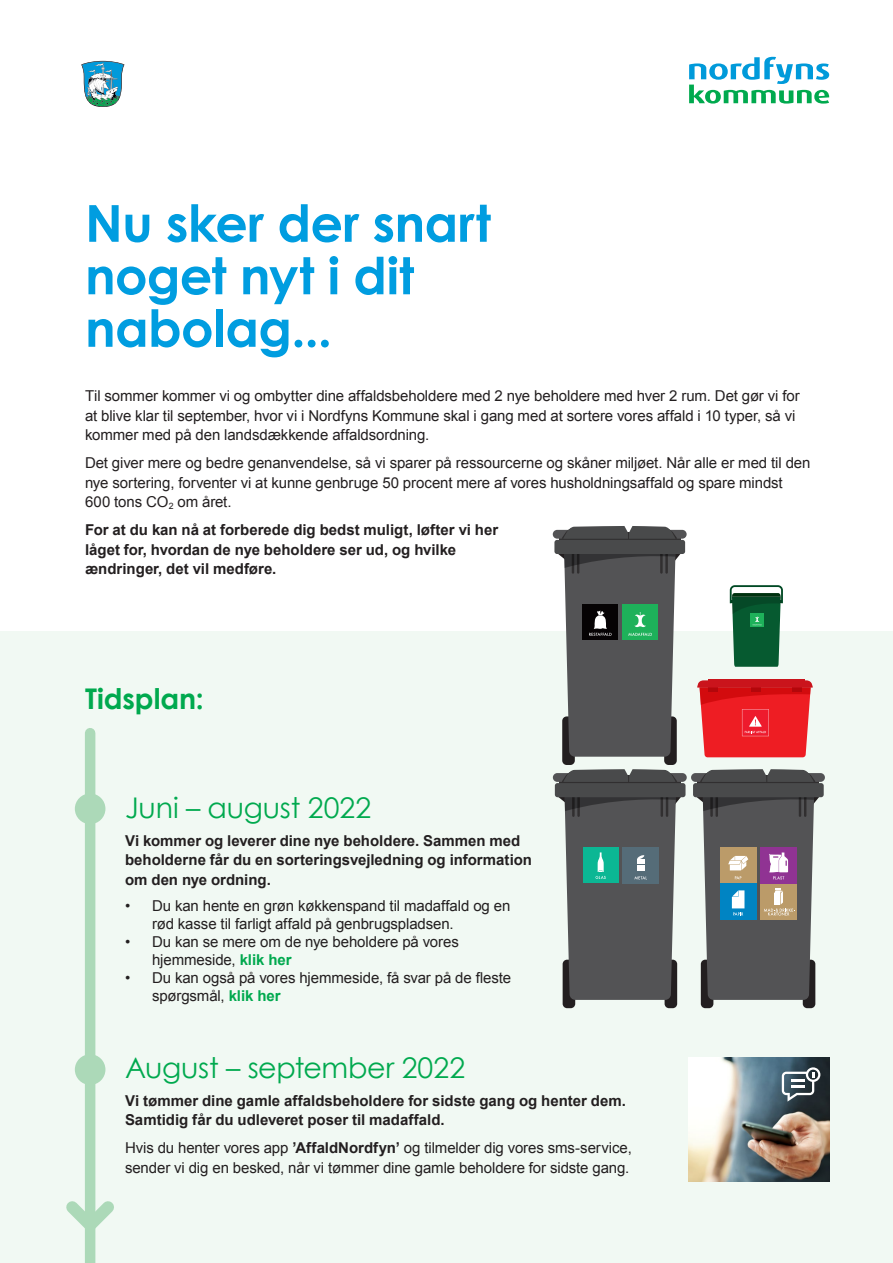
<style>
.page{position:relative;width:893px;height:1263px;background:#fff}
.page>*{position:absolute;margin:0;border:0;box-sizing:border-box;transform-origin:0 0}
.t1{font:700 51px/52.5px "Century Gothic";letter-spacing:-.01em;color:#009de0}
.t2{font:28.5px "Century Gothic";letter-spacing:-.005em;color:#00a94e}
.t3{font:700 28.5px "Century Gothic";letter-spacing:-.005em;color:#00a94e}
.t4{font:15px/19.5px "Arial";letter-spacing:-.005em;color:#231f20}
.t5{font:700 15px/19.5px "Arial";color:#231f20}
.s1{font-weight:700;color:#00a94e}
.s2{font-weight:700}
</style>
<div class="page">
<div style="left:0;top:631px;width:893px;height:632px;background:#f1f9f3"></div>
<svg style="left:689px;top:57px;width:140px;height:47px"></svg>
<svg style="left:81px;top:61px;width:43px;height:46px"></svg>
<div style="left:85px;top:733px;width:10px;height:530px;background:#acd9b8"></div>
<svg style="left:66px;top:1190px;width:48px;height:52px"></svg>
<div style="left:75px;top:793px;width:30px;height:31px;background:#acd9b8;border-radius:50%"></div>
<div style="left:75px;top:1054px;width:30px;height:31px;background:#acd9b8;border-radius:50%"></div>
<img style="left:689px;top:1058px;width:140px;height:123px">
<svg style="left:782px;top:1067px;width:38px;height:34px"></svg>
<div style="left:559px;top:532px;width:122px;height:12px;background:#312f30"></div>
<div style="left:553px;top:530px;width:20px;height:9px;background:#535355;border-radius:4px"></div>
<div style="left:667px;top:530px;width:20px;height:9px;background:#535355;border-radius:4px"></div>
<svg style="left:562px;top:526px;width:115px;height:13px"></svg>
<div style="left:562px;top:716px;width:13px;height:49px;background:#231f20;border-radius:4px"></div>
<div style="left:664px;top:716px;width:13px;height:49px;background:#231f20;border-radius:4px"></div>
<svg style="left:558px;top:554px;width:123px;height:203px;background:#606764"></svg>
<div style="left:554px;top:540px;width:131px;height:14px;background:#494a4b;border-radius:3px"></div>
<div style="left:697px;top:776px;width:122px;height:11px;background:#312f30"></div>
<div style="left:691px;top:773px;width:20px;height:9px;background:#535355;border-radius:4px"></div>
<div style="left:805px;top:773px;width:20px;height:9px;background:#535355;border-radius:4px"></div>
<svg style="left:700px;top:769px;width:115px;height:13px"></svg>
<div style="left:701px;top:960px;width:12px;height:48px;background:#231f20;border-radius:4px"></div>
<div style="left:803px;top:960px;width:12px;height:48px;background:#231f20;border-radius:4px"></div>
<div style="left:693px;top:783px;width:131px;height:14px;background:#494a4b;border-radius:3px"></div>
<div style="left:559px;top:776px;width:122px;height:11px;background:#312f30"></div>
<div style="left:553px;top:773px;width:20px;height:9px;background:#535355;border-radius:4px"></div>
<div style="left:667px;top:773px;width:20px;height:9px;background:#535355;border-radius:4px"></div>
<svg style="left:562px;top:769px;width:115px;height:13px"></svg>
<div style="left:563px;top:960px;width:12px;height:48px;background:#231f20;border-radius:4px"></div>
<div style="left:665px;top:960px;width:12px;height:48px;background:#231f20;border-radius:4px"></div>
<div style="left:555px;top:783px;width:130px;height:14px;background:#494a4b;border-radius:3px"></div>
<svg style="left:558px;top:797px;width:124px;height:203px;background:#626c6c"></svg>
<svg style="left:697px;top:680px;width:116px;height:77px;background:#e72e34"></svg>
<hr style="left:709px;top:679px;width:96px;height:2px;background:#ca141c">
<svg style="left:729px;top:585px;width:54px;height:82px"></svg>
<svg style="left:696px;top:797px;width:125px;height:203px"></svg>
<p class="t1" style="left:85px;top:196px;width:407px">Nu sker der snart noget nyt i dit nabolag...</p>
<p class="t4" style="left:85px;top:386px;width:716px">Til sommer kommer vi og ombytter dine affaldsbeholdere med 2 nye beholdere med hver 2 rum. Det gør vi for at blive klar til september, hvor vi i Nordfyns Kommune skal i gang med at sortere vores affald i 10 typer, så vi kommer med på den landsdækkende affaldsordning.</p>
<p class="t4" style="left:85px;top:453px;width:727px">Det giver mere og bedre genanvendelse, så vi sparer på ressourcerne og skåner miljøet. Når alle er med til den nye sortering, forventer vi at kunne genbruge 50 procent mere af vores husholdningsaffald og spare mindst<br>600 tons CO<sub>2</sub> om året.</p>
<p class="t5" style="left:85px;top:521px;width:415px">For at du kan nå at forberede dig bedst muligt, løfter vi her</p>
<p class="t5" style="left:85px;top:540px;width:373px">låget for, hvordan de nye beholdere ser ud, og hvilke</p>
<p class="t5" style="left:85px;top:560px;width:193px">ændringer, det vil medføre.</p>
<p class="t3" style="left:85px;top:680px;width:120px">Tidsplan:</p>
<p class="t2" style="left:125px;top:788px;width:248px">Juni – august 2022</p>
<p class="t5" style="left:125px;top:831px;width:409px">Vi kommer og leverer dine nye beholdere. Sammen med beholderne får du en sorteringsvejledning og information om den nye ordning.</p>
<p class="t4" style="left:152px;top:897px;width:360px;line-height:18px;text-indent:-27px">• Du kan hente en grøn køkkenspand til madaffald og en rød kasse til farligt affald på genbrugspladsen.</p>
<p class="t4" style="left:152px;top:933px;width:308px;line-height:18px;text-indent:-27px">• Du kan se mere om de nye beholdere på vores hjemmeside, <span class="s1">klik her</span></p>
<p class="t4" style="left:152px;top:969px;width:361px;line-height:18px;text-indent:-27px">• Du kan også på vores hjemmeside, få svar på de fleste spørgsmål, <span class="s1">klik her</span></p>
<p class="t2" style="left:125px;top:1047px;width:342px">August – september 2022</p>
<p class="t5" style="left:125px;top:1091px;width:502px">Vi tømmer dine gamle affaldsbeholdere for sidste gang og henter dem.<br>Samtidig får du udleveret poser til madaffald.</p>
<p class="t4" style="left:125px;top:1138px;width:508px">Hvis du henter vores app <span class="s2">’AffaldNordfyn’</span> og tilmelder dig vores sms-service, sender vi dig en besked, når vi tømmer dine gamle beholdere for sidste gang.</p>
</div>
